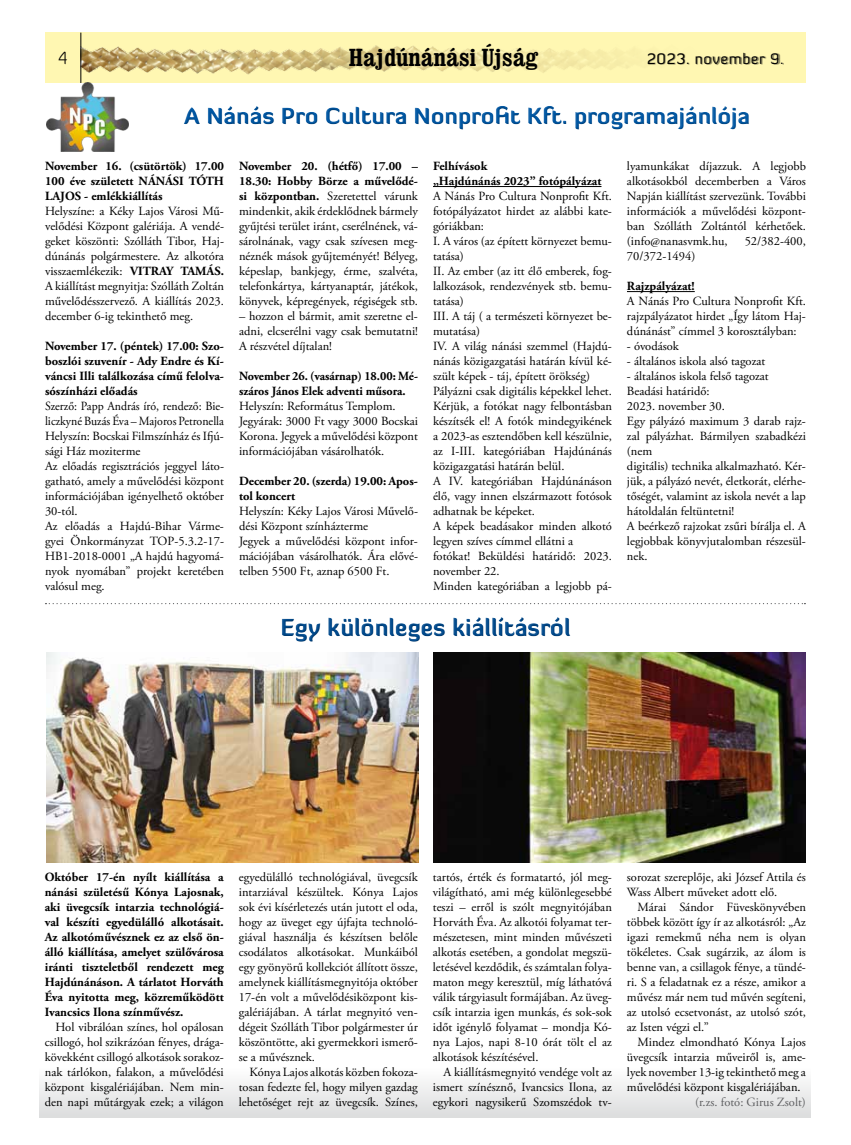
<style>
.page{position:relative;width:851px;height:1145px;background:#fff}
.page>*{position:absolute;margin:0;border:0;box-sizing:border-box;transform-origin:0 0}
.t1{font:700 condensed 25px "Clarendon";color:#000}
.t2{font:900 23.75px "Diavlo";color:#004a8d}
.t3{font:900 22.5px "Diavlo";color:#0057a3}
.t4{font:300 17.5px "Diavlo";color:#000}
.t5{font:15px "Diavlo";letter-spacing:.04em;color:#000}
.t6{font:12.5px/15px "Adobe Garamond Pro";color:#000;text-align:justify}
.t7{font:700 12.5px/15px "Adobe Garamond Pro";color:#000;text-align:justify}
.t8{font:12.5px/15px "Adobe Garamond Pro";color:#000;scale:.95 1}
.t9{font:12.5px "Adobe Garamond Pro";color:#5f6062}
.s1{font-weight:700}
</style>
<div class="page">
<div style="left:45px;top:33px;width:760px;height:50px;background:#fff7b2"></div>
<img style="left:81px;top:38px;width:548px;height:44px">
<hr style="left:80px;top:33px;width:1px;height:50px;background:#000">
<div style="left:648px;top:53px;width:136px;height:12px;background:#000;opacity:.5"></div>
<div style="left:40px;top:1063px;width:771px;height:54px;background:linear-gradient(to bottom,#fff,#dddede)"></div>
<hr style="left:433px;top:186px;width:168px;height:1px;background:#000">
<hr style="left:627px;top:291px;width:67px;height:1px;background:#000">
<div style="left:182px;top:106px;width:569px;height:25px;background:#000;opacity:.4"></div>
<img style="left:46px;top:82px;width:83px;height:69px">
<div style="left:280px;top:616px;width:292px;height:27px;background:#000;opacity:.4"></div>
<svg style="left:45px;top:603px;width:760px;height:1px"></svg>
<img style="left:433px;top:652px;width:372px;height:210px">
<img style="left:46px;top:652px;width:372px;height:210px">
<h3 class="t4" style="left:59px;top:47px;width:10px">4</h3>
<h1 class="t1" style="left:349px;top:42px;width:191px">Hajdúnánási Újság</h1>
<p class="t5" style="left:647px;top:49px;width:138px">2023. november 9.</p>
<h3 class="t3" style="left:184px;top:101px;width:567px">A Nánás Pro Cultura Nonprofit Kft. programajánlója</h3>
<p class="t7" style="left:45px;top:159px;width:180px">November 16. (csütörtök) 17.00<br>100 éve született NÁNÁSI TÓTH LAJOS - emlékkiállítás</p>
<p class="t6" style="left:45px;top:204px;width:180px">Helyszíne: a Kéky Lajos Városi Mű&shy;velődési Központ galériája. A vendé&shy;geket köszönti: Szólláth Tibor, Haj&shy;dúnánás polgármestere. Az alkotóra visszaemlékezik: <span class="s1">VITRAY TAMÁS.<br></span>A kiállítást megnyitja: Szólláth Zoltán művelődésszervező. A kiállítás 2023. december 6-ig tekinthető meg.</p>
<p class="t7" style="left:45px;top:339px;width:180px">November 17. (péntek) 17.00: Szo&shy;boszlói szuvenír - Ady Endre és Kí&shy;váncsi Illi találkozása című felolva&shy;sószínházi előadás</p>
<p class="t8" style="left:45px;top:399px;width:190px">Szerző: Papp András író, rendező: Bie&shy;liczkyné Buzás Éva – Majoros Petronella<br>Helyszín: Bocskai Filmszínház és Ifjú&shy;sági Ház moziterme<br>Az előadás regisztrációs jeggyel láto&shy;gatható, amely a művelődési központ információjában igényelhető október<br>30-tól.<br>Az előadás a Hajdú-Bihar Várme&shy;gyei Önkormányzat TOP-5.3.2-17-<br>HB1-2018-0001 „A hajdú hagyomá&shy;nyok nyomában” projekt keretében valósul meg.</p>
<p class="t6" style="left:239px;top:159px;width:180px"><span class="s1">November 20. (hétfő) 17.00 – 18.30: Hobby Börze a művelődé&shy;si központban.</span> Szeretettel várunk mindenkit, akik érdeklődnek bármely gyűjtési terület iránt, cserélnének, vá&shy;sárolnának, vagy csak szívesen meg&shy;néznék mások gyűjteményét! Bélyeg, képeslap, bankjegy, érme, szalvéta, telefonkártya, kártyanaptár, játékok, könyvek, képregények, régiségek stb.</p>
<p class="t6" style="left:239px;top:309px;width:180px">– hozzon el bármit, amit szeretne el&shy;adni, elcserélni vagy csak bemutatni!<br>A részvétel díjtalan!</p>
<p class="t7" style="left:239px;top:369px;width:180px">November 26. (vasárnap) 18.00: Mé&shy;száros János Elek adventi műsora.</p>
<p class="t6" style="left:239px;top:399px;width:180px;text-align:left">Helyszín: Református Templom.<br>Jegyárak: 3000 Ft vagy 3000 Bocskai Korona. Jegyek a művelődési központ információjában vásárolhatók.</p>
<p class="t7" style="left:239px;top:474px;width:180px">December 20. (szerda) 19.00: Apos&shy;tol koncert</p>
<p class="t6" style="left:239px;top:504px;width:180px;text-align:left">Helyszín: Kéky Lajos Városi Művelő&shy;dési Központ színházterme<br>Jegyek a művelődési központ infor&shy;mációjában vásárolhatók. Ára elővé&shy;telben 5500 Ft, aznap 6500 Ft.</p>
<p class="t7" style="left:433px;top:159px;width:170px">Felhívások<br>„Hajdúnánás 2023” fotópályázat</p>
<p class="t6" style="left:433px;top:189px;width:180px;text-align:left">A Nánás Pro Cultura Nonprofit Kft. fotópályázatot hirdet az alábbi kate&shy;góriákban:<br>I. A város (az épített környezet bemu&shy;tatása)<br>II. Az ember (az itt élő emberek, fog&shy;lalkozások, rendezvények stb. bemu&shy;tatása)<br>III. A táj ( a természeti környezet be&shy;mutatása)<br>IV. A világ nánási szemmel (Hajdú&shy;nánás közigazgatási határán kívül ké&shy;szült képek - táj, épített örökség)<br>Pályázni csak digitális képekkel lehet.<br>Kérjük, a fotókat nagy felbontásban készítsék el! A fotók mindegyikének a 2023-as esztendőben kell készülnie, az I-III. kategóriában Hajdúnánás közigazgatási határán belül.<br>A IV. kategóriában Hajdúnánáson élő, vagy innen elszármazott fotósok adhatnak be képeket.<br>A képek beadásakor minden alkotó legyen szíves címmel ellátni a fotókat! Beküldési határidő: 2023. november 22.<br>Minden kategóriában a legjobb pá-</p>
<h2 class="t2" style="left:280px;top:611px;width:291px">Egy különleges kiállításról</h2>
<p class="t6" style="left:627px;top:159px;width:180px">lyamunkákat díjazzuk. A legjobb alkotásokból decemberben a Város Napján kiállítást szervezünk. További információk a művelődési központ&shy;ban Szólláth Zoltántól kérhetőek. (info@nanasvmk.hu,</p>
<p class="t6" style="left:744px;top:234px;width:63px">52/382-400,</p>
<p class="t6" style="left:627px;top:249px;width:70px">70/372-1494)</p>
<p class="t7" style="left:627px;top:279px;width:69px">Rajzpályázat!</p>
<p class="t6" style="left:627px;top:294px;width:180px">A Nánás Pro Cultura Nonprofit Kft. rajzpályázatot hirdet „Így látom Haj&shy;dúnánást” címmel 3 korosztályban:</p>
<p class="t6" style="left:627px;top:339px;width:53px">- óvodások</p>
<p class="t6" style="left:627px;top:354px;width:140px">- általános iskola alsó tagozat</p>
<p class="t6" style="left:627px;top:369px;width:180px;text-align:left">- általános iskola felső tagozat<br>Beadási határidő:<br>2023. november 30.<br>Egy pályázó maximum 3 darab rajz&shy;zal pályázhat. Bármilyen szabadkézi (nem<br>digitális) technika alkalmazható. Kér&shy;jük, a pályázó nevét, életkorát, elérhe&shy;tőségét, valamint az iskola nevét a lap hátoldalán feltüntetni!<br>A beérkező rajzokat zsűri bírálja el. A legjobbak könyvjutalomban részesül&shy;nek.</p>
<p class="t7" style="left:45px;top:869px;width:180px">Október 17-én nyílt kiállítása a nánási születésű Kónya Lajosnak, aki üvegcsík intarzia technológiá&shy;val készíti egyedülálló alkotásait.<br>Az alkotóművésznek ez az első ön&shy;álló kiállítása, amelyet szülővárosa iránti tiszteletből rendezett meg Hajdúnánáson. A tárlatot Horváth Éva nyitotta meg, közreműködött Ivancsics Ilona színművész.</p>
<p class="t6" style="left:45px;top:1020px;width:180px;text-indent:11px">Hol vibrálóan színes, hol opálosan csillogó, hol szikrázóan fényes, drága&shy;kövekként csillogó alkotások sorakoz&shy;nak tárlókon, falakon, a művelődési központ kisgalériájában. Nem min&shy;den napi műtárgyak ezek; a világon</p>
<p class="t6" style="left:239px;top:870px;width:180px">egyedülálló technológiával, üvegcsík intarziával készültek. Kónya Lajos sok évi kísérletezés után jutott el oda, hogy az üveget egy újfajta technoló&shy;giával használja és készítsen belőle csodálatos alkotásokat. Munkáiból egy gyönyörű kollekciót állított össze, amelynek kiállításmegnyitója október 17-én volt a művelődésiközpont kis&shy;galériájában. A tárlat megnyitó ven&shy;dégeit Szólláth Tibor polgármester úr köszöntötte, aki gyermekkori ismerő&shy;se a művésznek.</p>
<p class="t6" style="left:239px;top:1065px;width:180px;text-indent:11px">Kónya Lajos alkotás közben fokoza&shy;tosan fedezte fel, hogy milyen gazdag lehetőséget rejt az üvegcsík. Színes,</p>
<p class="t6" style="left:433px;top:870px;width:180px">tartós, érték és formatartó, jól meg&shy;világítható, ami még különlegesebbé teszi – erről is szólt megnyitójában Horváth Éva. Az alkotói folyamat ter&shy;mészetesen, mint minden művészeti alkotás esetében, a gondolat megszü&shy;letésével kezdődik, és számtalan folya&shy;maton megy keresztül, míg láthatóvá válik tárgyiasult formájában. Az üveg&shy;csík intarzia igen munkás, és sok-sok időt igénylő folyamat – mondja Kó&shy;nya Lajos, napi 8-10 órát tölt el az alkotások készítésével.</p>
<p class="t6" style="left:433px;top:1065px;width:180px;text-indent:11px">A kiállításmegnyitó vendége volt az ismert színésznő, Ivancsics Ilona, az egykori nagysikerű Szomszédok tv-</p>
<p class="t6" style="left:626px;top:870px;width:180px">sorozat szereplője, aki József Attila és<br>Wass Albert műveket adott elő.</p>
<p class="t6" style="left:626px;top:900px;width:180px;text-indent:11px">Márai Sándor Füveskönyvében többek között így ír az alkotásról: „Az igazi remekmű néha nem is olyan tökéletes. Csak sugárzik, az álom is benne van, a csillagok fénye, a tündé&shy;ri. S a feladatnak ez a része, amikor a művész már nem tud művén segíteni, az utolsó ecsetvonást, az utolsó szót, az Isten végzi el.”</p>
<p class="t6" style="left:626px;top:1035px;width:180px;text-indent:11px">Mindez elmondható Kónya Lajos üvegcsík intarzia műveiről is, ame&shy;lyek november 13-ig tekinthető meg a művelődési központ kisgalériájában.</p>
<p class="t9" style="left:695px;top:1094px;width:112px">(r.zs. fotó: Girus Zsolt)</p>
</div>
